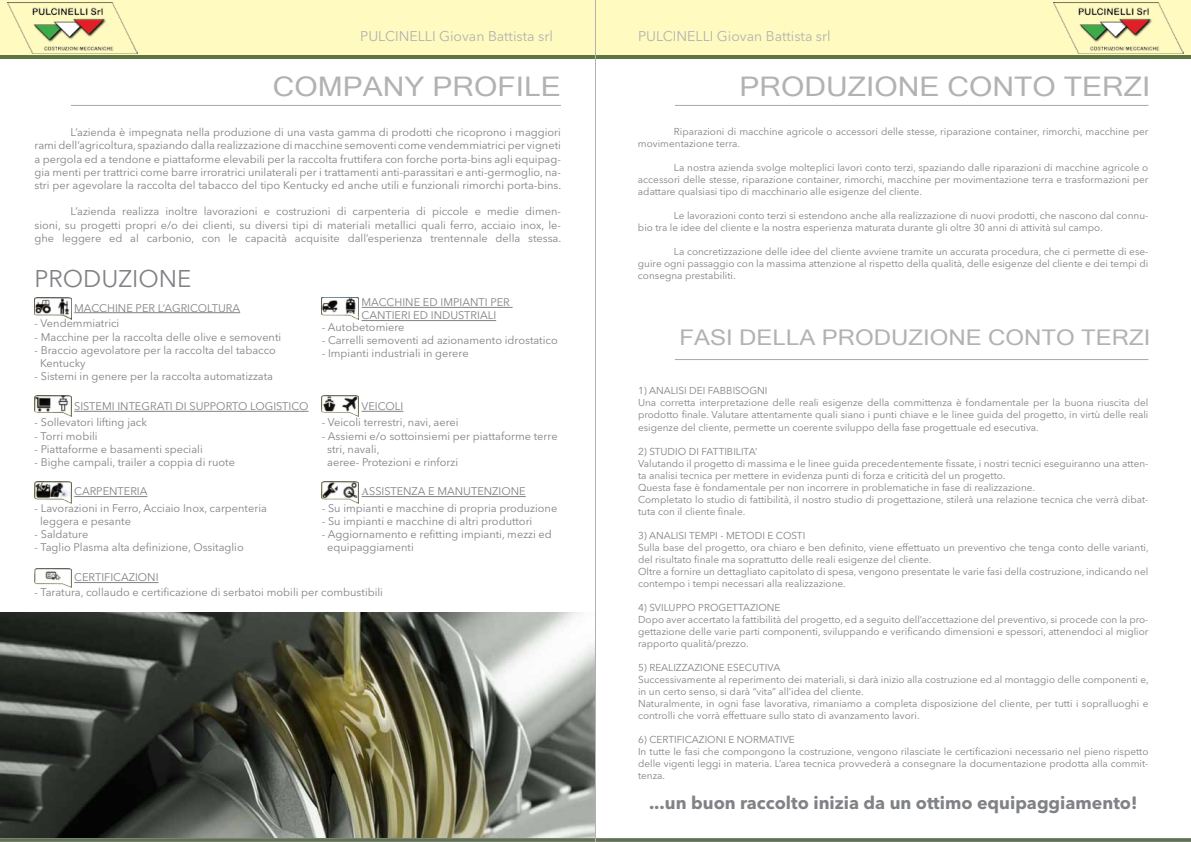
<style>
.page{position:relative;width:1191px;height:842px;background:#fff}
.page>*{position:absolute;margin:0;border:0;box-sizing:border-box;transform-origin:0 0}
.t1{font:27px "Microsoft Sans Serif";color:#b2b2b2;scale:1.11 1}
.t2{font:24px "Avenir Next LT Pro";color:#808285}
.t3{font:21.6px "Microsoft Sans Serif";color:#b2b2b2;scale:1.11 1}
.t4{font:700 17.7px "Avenir Next LT Pro";color:#808285}
.t5{font:14px "Avenir Next LT Pro";color:#b2b2b2}
.t6{font:11px/13.2px "Avenir Next LT Pro";color:#808285}
.t7{font:10px/12px "Avenir Next LT Pro";color:#808285}
.s1{font-family:"Minion Pro"}
</style>
<div class="page">
<img style="left:0;top:612px;width:589px;height:226px">
<div style="left:0;top:0;width:595px;height:57px;background:#fffac0"></div>
<div style="left:602px;top:0;width:589px;height:55px;background:#fffac0"></div>
<hr style="left:0;top:55px;width:595px;height:3px;background:#5e7541">
<hr style="left:595px;top:55px;width:596px;height:3px;background:#5e7541">
<svg style="left:0;top:838px;width:1191px;height:4px;background:#6b7961"></svg>
<div style="left:589px;top:0;width:13px;height:842px;background:#fff;opacity:.75"></div>
<hr style="left:595px;top:0;width:1px;height:842px;background:#b2b2b2">
<hr style="left:74px;top:312px;width:166px;height:1px;background:#808285">
<hr style="left:361px;top:307px;width:151px;height:1px;background:#808285">
<hr style="left:361px;top:320px;width:135px;height:1px;background:#808285">
<hr style="left:74px;top:411px;width:234px;height:1px;background:#808285">
<hr style="left:361px;top:411px;width:42px;height:1px;background:#808285">
<hr style="left:74px;top:496px;width:73px;height:1px;background:#808285">
<hr style="left:361px;top:496px;width:165px;height:1px;background:#808285">
<hr style="left:74px;top:582px;width:85px;height:1px;background:#808285">
<img style="left:35px;top:298px;width:36px;height:21px">
<img style="left:322px;top:298px;width:37px;height:21px">
<img style="left:35px;top:395px;width:36px;height:22px">
<img style="left:322px;top:395px;width:37px;height:22px">
<img style="left:35px;top:482px;width:36px;height:21px">
<img style="left:322px;top:482px;width:37px;height:21px">
<img style="left:35px;top:568px;width:36px;height:19px">
<hr style="left:675px;top:105px;width:473px;height:1px;background:#a7a9ac">
<hr style="left:71px;top:105px;width:490px;height:1px;background:#a7a9ac">
<hr style="left:675px;top:359px;width:473px;height:1px;background:#a7a9ac">
<img style="left:7px;top:2px;width:130px;height:52px">
<img style="left:1053px;top:2px;width:130px;height:52px">
<h3 class="t5" style="left:360px;top:28px;width:194px">PULCINELLI Giovan Battista srl</h3>
<h3 class="t5" style="left:638px;top:28px;width:194px">PULCINELLI Giovan Battista srl</h3>
<h1 class="t1" style="left:273px;top:68px;width:261px">COMPANY PROFILE</h1>
<h1 class="t1" style="left:739px;top:68px;width:372px">PRODUZIONE CONTO TERZI</h1>
<p class="t7" style="left:638px;top:126px;width:512px;text-indent:36px">Riparazioni di macchine agricole o accessori delle stesse, riparazione container, rimorchi, macchine per movimentazione terra.</p>
<p class="t7" style="left:638px;top:162px;width:512px;text-align:justify;text-indent:36px">La nostra azienda svolge molteplici lavori conto terzi, spaziando dalle riparazioni di macchine agricole o accessori delle stesse, riparazione container, rimorchi, macchine per movimentazione terra e trasformazioni per adattare qualsiasi tipo di macchinario alle esigenze del cliente.</p>
<p class="t7" style="left:638px;top:210px;width:512px;text-indent:36px">Le lavorazioni conto terzi si estendono anche alla realizzazione di nuovi prodotti, che nascono dal connu&shy;bio tra le idee del cliente e la nostra esperienza maturata durante gli oltre 30 anni di attività sul campo.</p>
<p class="t7" style="left:638px;top:246px;width:512px;text-align:justify;text-indent:36px">La concretizzazione delle idee del cliente avviene tramite un accurata procedura, che ci permette di ese&shy;guire ogni passaggio con la massima attenzione al rispetto della qualità, delle esigenze del cliente e dei tempi di consegna prestabiliti.</p>
<p class="t6" style="left:35px;top:126px;width:528px;text-align:justify;text-indent:36px">L’azienda è impegnata nella produzione di una vasta gamma di prodotti che ricoprono i maggiori rami dell’agricoltura, spaziando dalla realizzazione di macchine semoventi come vendemmiatrici per vigneti a pergola ed a tendone e piattaforme elevabili per la raccolta fruttifera con forche porta-bins agli equipag&shy;gia menti per trattrici come barre irroratrici unilaterali per i trattamenti anti-parassitari e anti-germoglio, na&shy;stri per agevolare la raccolta del tabacco del tipo Kentucky ed anche utili e funzionali rimorchi porta-bins.</p>
<p class="t6" style="left:35px;top:205px;width:528px;text-align:justify;text-indent:36px">L’azienda realizza inoltre lavorazioni e costruzioni di carpenteria di piccole e medie dimen&shy;sioni, su progetti propri e/o dei clienti, su diversi tipi di materiali metallici quali ferro, acciaio inox, le&shy;ghe leggere ed al carbonio, con le capacità acquisite dall’esperienza trentennale della stessa.</p>
<h2 class="t2" style="left:35px;top:264px;width:158px">PRODUZIONE</h2>
<p class="t6" style="left:74px;top:301px;width:167px">MACCHINE PER L’AGRICOLTURA</p>
<p class="t6" style="left:361px;top:296px;width:150px">MACCHINE ED IMPIANTI PER<br>CANTIERI ED INDUSTRIALI</p>
<p class="t6" style="left:35px;top:317px;width:86px">- Vendemmiatrici</p>
<p class="t6" style="left:35px;top:330px;width:248px">- Macchine per la raccolta delle olive e semoventi</p>
<p class="t6" style="left:40px;top:343px;width:237px;text-indent:-6px">- Braccio agevolatore per la raccolta del tabacco<br>Kentucky</p>
<p class="t6" style="left:35px;top:370px;width:240px">- Sistemi in genere per la raccolta automatizzata</p>
<p class="t6" style="left:35px;top:416px;width:114px">- Sollevatori lifting jack</p>
<p class="t6" style="left:35px;top:429px;width:65px">- Torri mobili</p>
<p class="t6" style="left:35px;top:442px;width:170px">- Piattaforme e basamenti speciali</p>
<p class="t6" style="left:35px;top:456px;width:202px">- Bighe campali, trailer a coppia di ruote</p>
<p class="t6" style="left:40px;top:501px;width:228px;text-indent:-6px">- Lavorazioni in Ferro, Acciaio Inox, carpenteria leggera e pesante</p>
<p class="t6" style="left:35px;top:528px;width:55px">- Saldature</p>
<p class="t6" style="left:35px;top:541px;width:211px">- Taglio Plasma alta definizione, Ossitaglio</p>
<p class="t6" style="left:35px;top:585px;width:350px">- Taratura, collaudo e certificazione di serbatoi mobili per combustibili</p>
<p class="t6" style="left:322px;top:320px;width:84px">- Autobetomiere</p>
<p class="t6" style="left:322px;top:333px;width:237px">- Carrelli semoventi ad azionamento idrostatico</p>
<p class="t6" style="left:322px;top:347px;width:148px">- Impianti industriali in gerere</p>
<h3 class="t3" style="left:679px;top:324px;width:426px">FASI DELLA PRODUZIONE CONTO TERZI</h3>
<p class="t7" style="left:638px;top:385px;width:512px">1) ANALISI DEI FABBISOGNI<br>Una corretta interpretazione delle reali esigenze della committenza è fondamentale per la buona riuscita del prodotto finale. Valutare attentamente quali siano i punti chiave e le linee guida del progetto, in virtù delle reali esigenze del cliente, permette un coerente sviluppo della fase progettuale ed esecutiva.</p>
<p class="t7" style="left:638px;top:445px;width:512px">2) STUDIO DI FATTIBILITA’<br>Valutando il progetto di massima e le linee guida precedentemente fissate, i nostri tecnici eseguiranno una atten&shy;ta analisi tecnica per mettere in evidenza punti di forza e criticità del un progetto.<br>Questa fase è fondamentale per non incorrere in problematiche in fase di realizzazione.<br>Completato lo studio di fattibilità, il nostro studio di progettazione, stilerà una relazione tecnica che verrà dibat&shy;tuta con il cliente finale.</p>
<p class="t7" style="left:638px;top:529px;width:512px">3) ANALISI TEMPI - METODI E COSTI<br>Sulla base del progetto, ora chiaro e ben definito, viene effettuato un preventivo che tenga conto delle varianti, del risultato finale ma soprattutto delle reali esigenze del cliente.<br>Oltre a fornire un dettagliato capitolato di spesa, vengono presentate le varie fasi della costruzione, indicando nel contempo i tempi necessari alla realizzazione.</p>
<p class="t7" style="left:638px;top:601px;width:512px">4) SVILUPPO PROGETTAZIONE<br>Dopo aver accertato la fattibilità del progetto, ed a seguito dell’accettazione del preventivo, si procede con la pro&shy;gettazione delle varie parti componenti, sviluppando e verificando dimensioni e spessori, attenendoci al miglior rapporto qualità/prezzo.</p>
<p class="t7" style="left:638px;top:661px;width:512px">5) REALIZZAZIONE ESECUTIVA<br>Successivamente al reperimento dei materiali, si darà inizio alla costruzione ed al montaggio delle componenti e, in un certo senso, si darà “vita” all’idea del cliente.<br>Naturalmente, in ogni fase lavorativa, rimaniamo a completa disposizione del cliente, per tutti i sopralluoghi e controlli che vorrà effettuare sullo stato di avanzamento lavori.</p>
<p class="t7" style="left:638px;top:733px;width:512px">6) CERTIFICAZIONI E NORMATIVE<br>In tutte le fasi che compongono la costruzione, vengono rilasciate le certificazioni necessario nel pieno rispetto delle vigenti leggi in materia. L’area tecnica provvederà a consegnare la documentazione prodotta alla commit&shy;tenza.</p>
<p class="t6" style="left:74px;top:400px;width:236px">SISTEMI INTEGRATI DI SUPPORTO LOGISTICO</p>
<p class="t6" style="left:361px;top:400px;width:43px">VEICOLI</p>
<p class="t6" style="left:322px;top:416px;width:138px">- Veicoli terrestri, navi, aerei</p>
<p class="t6" style="left:327px;top:429px;width:232px;text-indent:-6px">- Assiemi e/o sottoinsiemi per piattaforme terre stri, navali,<br>aeree- Protezioni e rinforzi</p>
<p class="t6" style="left:322px;top:501px;width:237px">- Su impianti e macchine di propria produzione</p>
<p class="t6" style="left:322px;top:514px;width:212px">- Su impianti e macchine di altri produttori</p>
<p class="t6" style="left:327px;top:528px;width:226px;text-indent:-6px">- Aggiornamento e refitting impianti, mezzi ed equipaggiamenti</p>
<p class="t6" style="left:74px;top:485px;width:75px">CARPENTERIA</p>
<p class="t6" style="left:361px;top:485px;width:166px"><span class="s1">A</span>SSISTENZA E MANUTENZIONE</p>
<p class="t6" style="left:74px;top:571px;width:86px">CERTIFICAZIONI</p>
<h3 class="t4" style="left:649px;top:792px;width:490px">...un buon raccolto inizia da un ottimo equipaggiamento!</h3>
</div>
